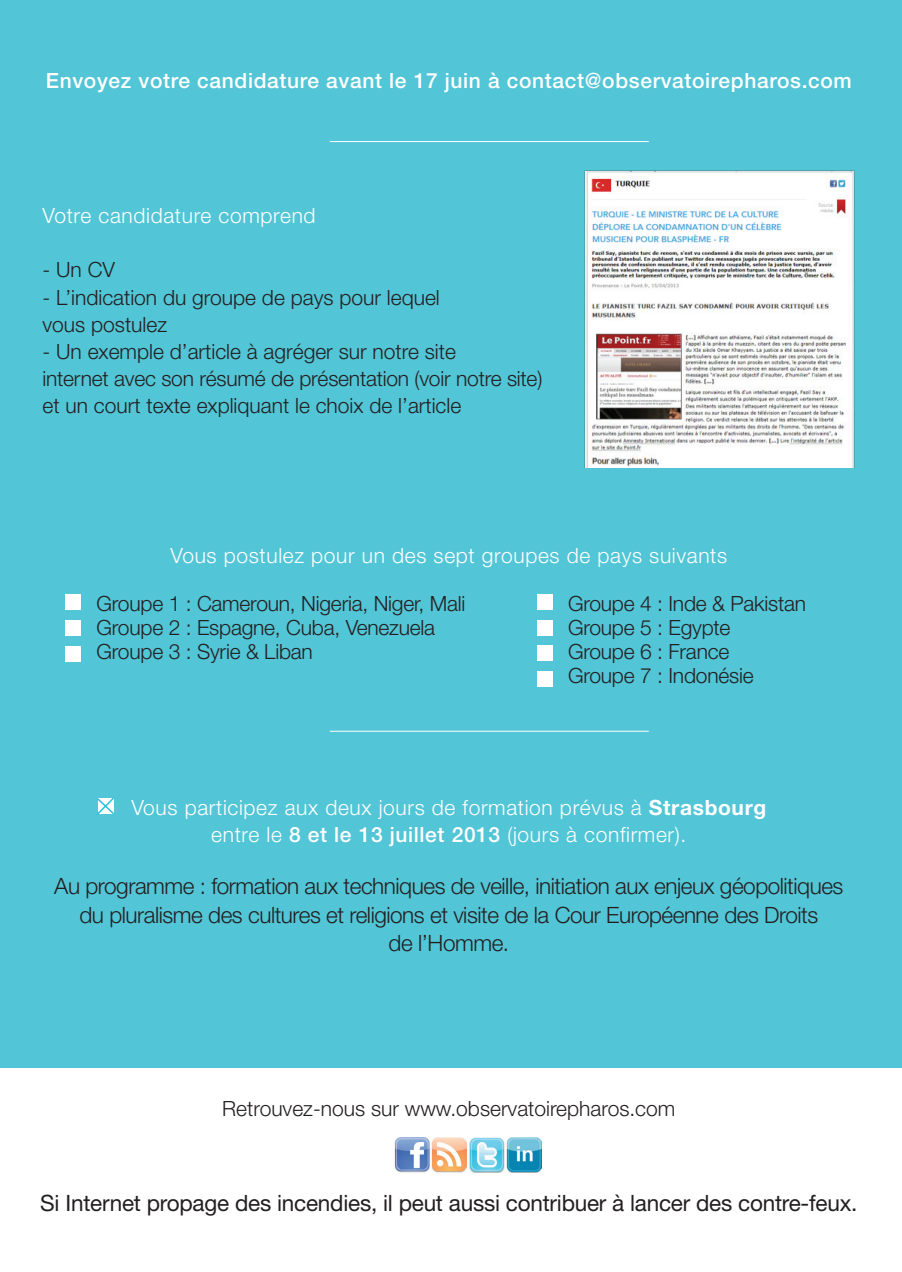
<style>
.page{position:relative;width:902px;height:1272px;background:#fff}
.page>*{position:absolute;margin:0;border:0;box-sizing:border-box;transform-origin:0 0}
.t1{font:300 22.5px/28.5px "Helvetica Neue";letter-spacing:-.02em;color:#231f20;text-align:center}
.t2{font:22.5px "Helvetica Neue";letter-spacing:-.01em;color:#231f20}
.t3{font:300 21px/24px "Helvetica Neue";letter-spacing:-.01em;color:#231f20}
.t4{font:300 21px/27px "Helvetica Neue";letter-spacing:.03em;color:#fff;text-align:center}
.t5{font:500 21px "Helvetica Neue";letter-spacing:.03em;color:#fff}
.s1{font-weight:700}
.s2{font-weight:500}
</style>
<div class="page">
<div style="left:0;top:0;width:901px;height:1067px;background:#52c5d6"></div>
<hr style="left:330px;top:141px;width:318px;height:1px;background:#fff">
<div style="left:65px;top:594px;width:16px;height:16px;background:#fff"></div>
<div style="left:536px;top:594px;width:16px;height:16px;background:#fff"></div>
<div style="left:65px;top:620px;width:16px;height:16px;background:#fff"></div>
<div style="left:536px;top:620px;width:16px;height:16px;background:#fff"></div>
<div style="left:65px;top:646px;width:16px;height:16px;background:#fff"></div>
<div style="left:536px;top:645px;width:16px;height:16px;background:#fff"></div>
<div style="left:536px;top:671px;width:16px;height:16px;background:#fff"></div>
<img style="left:584px;top:170px;width:270px;height:297px">
<svg style="left:97px;top:798px;width:17px;height:17px"></svg>
<hr style="left:330px;top:731px;width:318px;height:1px;background:#fff">
<img style="left:394px;top:1137px;width:72px;height:36px">
<img style="left:469px;top:1137px;width:72px;height:35px">
<p class="t5" style="left:46px;top:68px;width:807px">Envoyez votre candidature avant le 17 juin à contact@observatoirepharos.com</p>
<p class="t4" style="left:43px;top:202px;width:274px">Votre candidature comprend</p>
<p class="t3" style="left:43px;top:257px;width:74px">- Un CV</p>
<p class="t3" style="left:43px;top:283px;width:399px;line-height:27px">- L’indication du groupe de pays pour lequel vous postulez</p>
<p class="t3" style="left:43px;top:337px;width:501px;line-height:27px">- Un exemple d’article à agréger sur notre site<br>internet avec son résumé de présentation (voir notre site) et un court texte expliquant le choix de l’article</p>
<p class="t4" style="left:170px;top:541px;width:558px">Vous postulez pour un des sept groupes de pays suivants</p>
<p class="t3" style="left:97px;top:590px;width:370px">Groupe 1 : Cameroun, Nigeria, Niger, Mali<br>Groupe 2 : Espagne, Cuba, Venezuela<br>Groupe 3 : Syrie &amp; Liban</p>
<p class="t3" style="left:568px;top:591px;width:239px">Groupe 4 : Inde &amp; Pakistan<br>Groupe 5 : Egypte<br>Groupe 6 : France<br>Groupe 7 : Indonésie</p>
<p class="t4" style="left:131px;top:793px;width:636px">Vous participez aux deux jours de formation prévus à <span class="s1">Strasbourg </span>entre le <span class="s2">8 et le 13 juillet 2013</span> (jours à confirmer).</p>
<p class="t1" style="left:54px;top:871px;width:790px">Au programme : formation aux techniques de veille, initiation aux enjeux géopolitiques du pluralisme des cultures et religions et visite de la Cour Européenne des Droits<br>de l’Homme.</p>
<p class="t3" style="left:222px;top:1096px;width:454px">Retrouvez-nous sur www.observatoirepharos.com</p>
<p class="t2" style="left:40px;top:1189px;width:818px">Si Internet propage des incendies, il peut aussi contribuer à lancer des contre-feux.</p>
</div>
